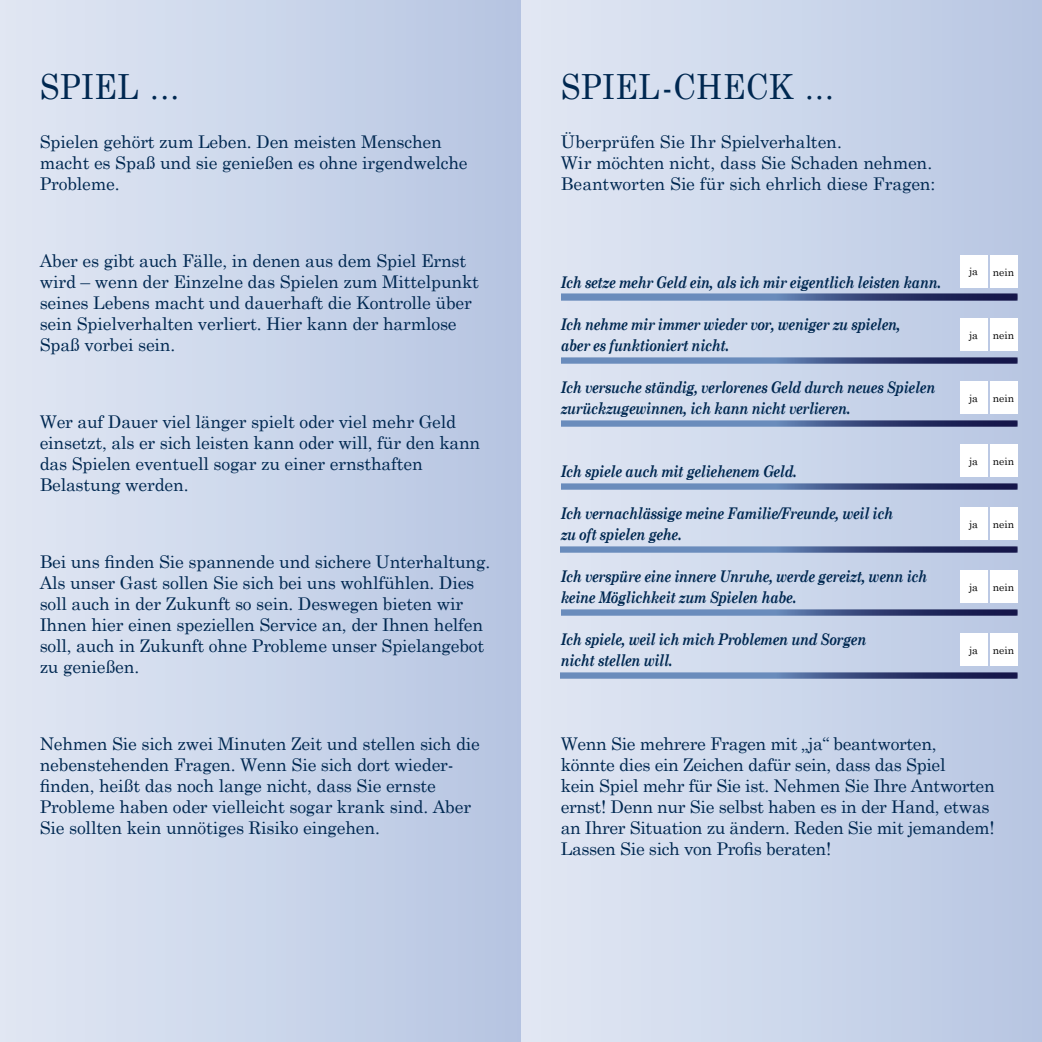
<style>
.page{position:relative;width:1042px;height:1042px;background:#fff}
.page>*{position:absolute;margin:0;border:0;box-sizing:border-box;transform-origin:0 0}
.t1{font:34.65px "Century Schoolbook";letter-spacing:.01em;color:#002851;scale:.91 1}
.t2{font:17.5px/21px "Century Schoolbook";letter-spacing:-.01em;color:#002851}
.t3{font:italic 700 16.1px/21px "Century Schoolbook";letter-spacing:-.03em;color:#002851;scale:.83 1}
.t4{font:10.5px "Century Schoolbook";color:#000}
</style>
<div class="page">
<img style="left:0;top:0;width:1042px;height:1042px">
<img style="left:561px;top:294px;width:456px;height:7px">
<img style="left:561px;top:357px;width:456px;height:7px">
<img style="left:561px;top:420px;width:456px;height:7px">
<img style="left:561px;top:546px;width:456px;height:7px">
<img style="left:561px;top:609px;width:456px;height:7px">
<img style="left:561px;top:672px;width:456px;height:7px">
<img style="left:561px;top:483px;width:456px;height:7px">
<div style="left:960px;top:255px;width:27px;height:33px;background:#fff"></div>
<div style="left:960px;top:318px;width:27px;height:33px;background:#fff"></div>
<div style="left:960px;top:444px;width:27px;height:33px;background:#fff"></div>
<div style="left:960px;top:633px;width:27px;height:33px;background:#fff"></div>
<div style="left:960px;top:570px;width:27px;height:33px;background:#fff"></div>
<div style="left:960px;top:507px;width:27px;height:33px;background:#fff"></div>
<div style="left:960px;top:381px;width:27px;height:33px;background:#fff"></div>
<div style="left:990px;top:255px;width:27px;height:33px;background:#fff"></div>
<div style="left:990px;top:318px;width:27px;height:33px;background:#fff"></div>
<div style="left:990px;top:444px;width:27px;height:33px;background:#fff"></div>
<div style="left:990px;top:633px;width:27px;height:33px;background:#fff"></div>
<div style="left:990px;top:570px;width:27px;height:33px;background:#fff"></div>
<div style="left:990px;top:507px;width:27px;height:33px;background:#fff"></div>
<div style="left:990px;top:381px;width:27px;height:33px;background:#fff"></div>
<h1 class="t1" style="left:40px;top:65px;width:155px">SPIEL ...</h1>
<p class="t2" style="left:40px;top:131px;width:429px">Spielen gehört zum Leben. Den meisten Menschen macht es Spaß und sie genießen es ohne irgendwelche<br>Probleme.</p>
<p class="t2" style="left:40px;top:250px;width:441px">Aber es gibt auch Fälle, in denen aus dem Spiel Ernst wird – wenn der Einzelne das Spielen zum Mittelpunkt seines Lebens macht und dauerhaft die Kontrolle über sein Spielverhalten verliert. Hier kann der harmlose Spaß vorbei sein.</p>
<p class="t2" style="left:40px;top:411px;width:442px">Wer auf Dauer viel länger spielt oder viel mehr Geld einsetzt, als er sich leisten kann oder will, für den kann das Spielen eventuell sogar zu einer ernsthaften Belastung werden.</p>
<p class="t2" style="left:40px;top:551px;width:452px">Bei uns finden Sie spannende und sichere Unterhaltung.<br>Als unser Gast sollen Sie sich bei uns wohlfühlen. Dies soll auch in der Zukunft so sein. Deswegen bieten wir Ihnen hier einen speziellen Service an, der Ihnen helfen soll, auch in Zukunft ohne Probleme unser Spielangebot zu genießen.</p>
<p class="t2" style="left:40px;top:733px;width:442px">Nehmen Sie sich zwei Minuten Zeit und stellen sich die nebenstehenden Fragen. Wenn Sie sich dort wieder&shy;finden, heißt das noch lange nicht, dass Sie ernste Probleme haben oder vielleicht sogar krank sind. Aber Sie sollten kein unnötiges Risiko eingehen.</p>
<h1 class="t1" style="left:561px;top:65px;width:302px">SPIEL-CHECK ...</h1>
<p class="t2" style="left:561px;top:130px;width:376px">Überprüfen Sie Ihr Spielverhalten.<br>Wir möchten nicht, dass Sie Schaden nehmen.<br>Beantworten Sie für sich ehrlich diese Fragen:</p>
<p class="t3" style="left:561px;top:271px;width:460px">Ich setze mehr Geld ein, als ich mir eigentlich leisten kann.</p>
<p class="t3" style="left:561px;top:313px;width:411px">Ich nehme mir immer wieder vor, weniger zu spielen, aber es funktioniert nicht.</p>
<p class="t3" style="left:561px;top:376px;width:453px">Ich versuche ständig, verlorenes Geld durch neues Spielen zurückzugewinnen, ich kann nicht verlieren.</p>
<p class="t3" style="left:561px;top:460px;width:286px">Ich spiele auch mit geliehenem Geld.</p>
<p class="t3" style="left:561px;top:502px;width:402px">Ich vernachlässige meine Familie/Freunde, weil ich zu oft spielen gehe.</p>
<p class="t3" style="left:561px;top:565px;width:443px">Ich verspüre eine innere Unruhe, werde gereizt, wenn ich keine Möglichkeit zum Spielen habe.</p>
<p class="t3" style="left:561px;top:628px;width:370px">Ich spiele, weil ich mich Problemen und Sorgen nicht stellen will.</p>
<p class="t4" style="left:969px;top:265px;width:10px">ja</p>
<p class="t4" style="left:993px;top:265px;width:23px">nein</p>
<p class="t4" style="left:969px;top:328px;width:10px">ja</p>
<p class="t4" style="left:993px;top:328px;width:23px">nein</p>
<p class="t4" style="left:969px;top:391px;width:10px">ja</p>
<p class="t4" style="left:993px;top:391px;width:23px">nein</p>
<p class="t4" style="left:969px;top:454px;width:10px">ja</p>
<p class="t4" style="left:993px;top:454px;width:23px">nein</p>
<p class="t4" style="left:969px;top:517px;width:10px">ja</p>
<p class="t4" style="left:993px;top:517px;width:23px">nein</p>
<p class="t4" style="left:969px;top:580px;width:10px">ja</p>
<p class="t4" style="left:993px;top:580px;width:23px">nein</p>
<p class="t4" style="left:969px;top:643px;width:10px">ja</p>
<p class="t4" style="left:993px;top:643px;width:23px">nein</p>
<p class="t2" style="left:561px;top:733px;width:435px">Wenn Sie mehrere Fragen mit „ja“ beantworten, könnte dies ein Zeichen dafür sein, dass das Spiel<br>kein Spiel mehr für Sie ist. Nehmen Sie Ihre Antworten ernst! Denn nur Sie selbst haben es in der Hand, etwas an Ihrer Situation zu ändern. Reden Sie mit jemandem!<br>Lassen Sie sich von Profis beraten!</p>
</div>
